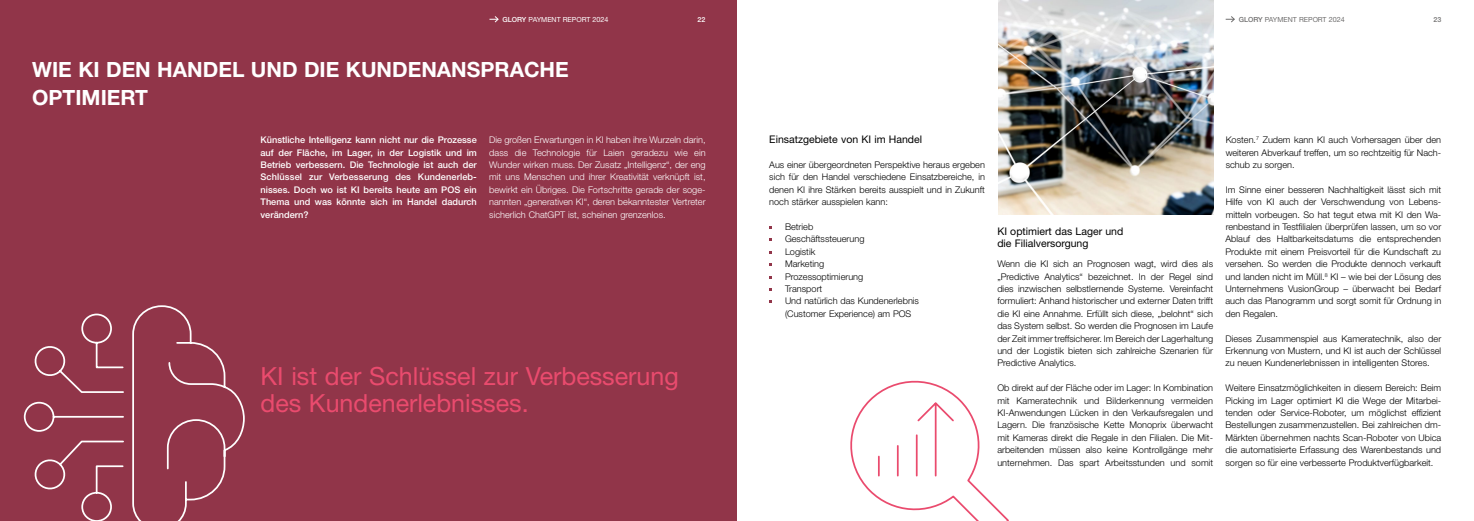
<style>
.page{position:relative;width:1474px;height:521px;background:#fff}
.page>*{position:absolute;margin:0;border:0;box-sizing:border-box;transform-origin:0 0}
.t1{font:25.03px/26.7px "Helvetica Neue LT Std";color:#ea4b6e}
.t2{font:700 21px/28px "Helvetica Neue LT Std";color:#fff}
.t3{font:10.5px/12.4px "Helvetica Neue LT Std";color:#000}
.t4{font:300 9.19px/12.4px "Helvetica Neue LT Std";color:#000;text-align:justify}
.t5{font:300 9.19px/12.4px "Helvetica Neue LT Std";color:#fff;text-align:justify}
.t6{font:500 9.19px/12.4px "Helvetica Neue LT Std";color:#fff;text-align:justify}
.t7{font:7px "Helvetica Neue LT Std";color:#fff}
.t8{font:7px "Helvetica Neue LT Std";color:#706f6f}
.t9{font:500 7px "Helvetica Neue LT Std";color:#fff}
.t10{font:500 7px "Helvetica Neue LT Std";color:#706f6f}
.s1{font-weight:500}
.s2{font-size:7.17px}
</style>
<div class="page">
<div style="left:0;top:0;width:737px;height:521px;background:#913549"></div>
<img style="left:998px;top:0;width:215px;height:215px">
<svg style="left:23px;top:305px;width:222px;height:216px"></svg>
<svg style="left:850px;top:380px;width:159px;height:141px"></svg>
<svg style="left:489px;top:16px;width:9px;height:7px"></svg>
<svg style="left:1225px;top:16px;width:9px;height:7px"></svg>
<p class="t7" style="left:502px;top:15px;width:107px"><span class="s1">GLORY</span> PAYMENT REPORT <span class="s2">2024</span></p>
<p class="t9" style="left:697px;top:16px;width:9px">22</p>
<p class="t8" style="left:1238px;top:15px;width:107px"><span class="s1">GLORY</span> PAYMENT REPORT <span class="s2">2024</span></p>
<p class="t10" style="left:1433px;top:16px;width:9px">23</p>
<h2 class="t2" style="left:32px;top:55px;width:538px">WIE KI DEN HANDEL UND DIE KUNDENANSPRACHE<br>OPTIMIERT</h2>
<p class="t6" style="left:260px;top:134px;width:218px">Künstliche Intelligenz kann nicht nur die Prozesse auf der Fläche, im Lager, in der Logistik und im Betrieb verbessern. Die Technologie ist auch der Schlüssel zur Verbesserung des Kundenerleb&shy;nisses. Doch wo ist KI bereits heute am POS ein Thema und was könnte sich im Handel dadurch verändern?</p>
<p class="t5" style="left:489px;top:133px;width:218px">Die großen Erwartungen in KI haben ihre Wurzeln darin, dass die Technologie für Laien geradezu wie ein Wunder wirken muss. Der Zusatz „Intelligenz“, der eng mit uns Menschen und ihrer Kreativität verknüpft ist, bewirkt ein Übriges. Die Fortschritte gerade der soge&shy;nannten „generativen KI“, deren bekanntester Vertreter sicherlich ChatGPT ist, scheinen grenzenlos.</p>
<h1 class="t1" style="left:260px;top:362px;width:419px">KI ist der Schlüssel zur Verbesserung des Kundenerlebnisses.</h1>
<p class="t3" style="left:769px;top:133px;width:154px">Einsatzgebiete von KI im Handel</p>
<p class="t4" style="left:769px;top:158px;width:217px">Aus einer übergeordneten Perspektive heraus ergeben sich für den Handel verschiedene Einsatzbereiche, in denen KI ihre Stärken bereits ausspielt und in Zukunft noch stärker ausspielen kann:</p>
<p class="t4" style="left:785px;top:220px;width:135px;text-align:left">Betrieb<br>Geschäftssteuerung<br>Logistik<br>Marketing<br>Prozessoptimierung<br>Transport<br>Und natürlich das Kundenerlebnis (Customer Experience) am POS</p>
<p class="t3" style="left:997px;top:225px;width:127px">KI optimiert das Lager und die Filialversorgung</p>
<p class="t4" style="left:997px;top:257px;width:217px">Wenn die KI sich an Prognosen wagt, wird dies als „Predictive Analytics“ bezeichnet. In der Regel sind dies inzwischen selbstlernende Systeme. Vereinfacht formuliert: Anhand historischer und externer Daten trifft die KI eine Annahme. Erfüllt sich diese, „belohnt“ sich das System selbst. So werden die Prognosen im Laufe der Zeit immer treffsicherer. Im Bereich der Lagerhaltung und der Logistik bieten sich zahlreiche Szenarien für Predictive Analytics.</p>
<p class="t4" style="left:997px;top:381px;width:217px">Ob direkt auf der Fläche oder im Lager: In Kombination mit Kameratechnik und Bilderkennung vermeiden KI-Anwendungen Lücken in den Verkaufsregalen und Lagern. Die französische Kette Monoprix überwacht mit Kameras direkt die Regale in den Filialen. Die Mit&shy;arbeitenden müssen also keine Kontrollgänge mehr unternehmen. Das spart Arbeitsstunden und somit</p>
<p class="t4" style="left:1225px;top:133px;width:217px">Kosten.<sup>7</sup> Zudem kann KI auch Vorhersagen über den weiteren Abverkauf treffen, um so rechtzeitig für Nach&shy;schub zu sorgen.</p>
<p class="t4" style="left:1225px;top:183px;width:217px">Im Sinne einer besseren Nachhaltigkeit lässt sich mit Hilfe von KI auch der Verschwendung von Lebens&shy;mitteln vorbeugen. So hat tegut etwa mit KI den Wa&shy;renbestand in Testfilialen überprüfen lassen, um so vor Ablauf des Haltbarkeitsdatums die entsprechenden Produkte mit einem Preisvorteil für die Kundschaft zu versehen. So werden die Produkte dennoch verkauft und landen nicht im Müll.<sup>8</sup> KI – wie bei der Lösung des Unternehmens VusionGroup – überwacht bei Bedarf auch das Planogramm und sorgt somit für Ordnung in den Regalen.</p>
<p class="t4" style="left:1225px;top:332px;width:217px">Dieses Zusammenspiel aus Kameratechnik, also der Erkennung von Mustern, und KI ist auch der Schlüssel zu neuen Kundenerlebnissen in intelligenten Stores.</p>
<p class="t4" style="left:1225px;top:381px;width:217px">Weitere Einsatzmöglichkeiten in diesem Bereich: Beim Picking im Lager optimiert KI die Wege der Mitarbei&shy;tenden oder Service-Roboter, um möglichst effizient Bestellungen zusammenzustellen. Bei zahlreichen dm-Märkten übernehmen nachts Scan-Roboter von Ubica die automatisierte Erfassung des Warenbestands und sorgen so für eine verbesserte Produktverfügbarkeit.</p>
</div>
